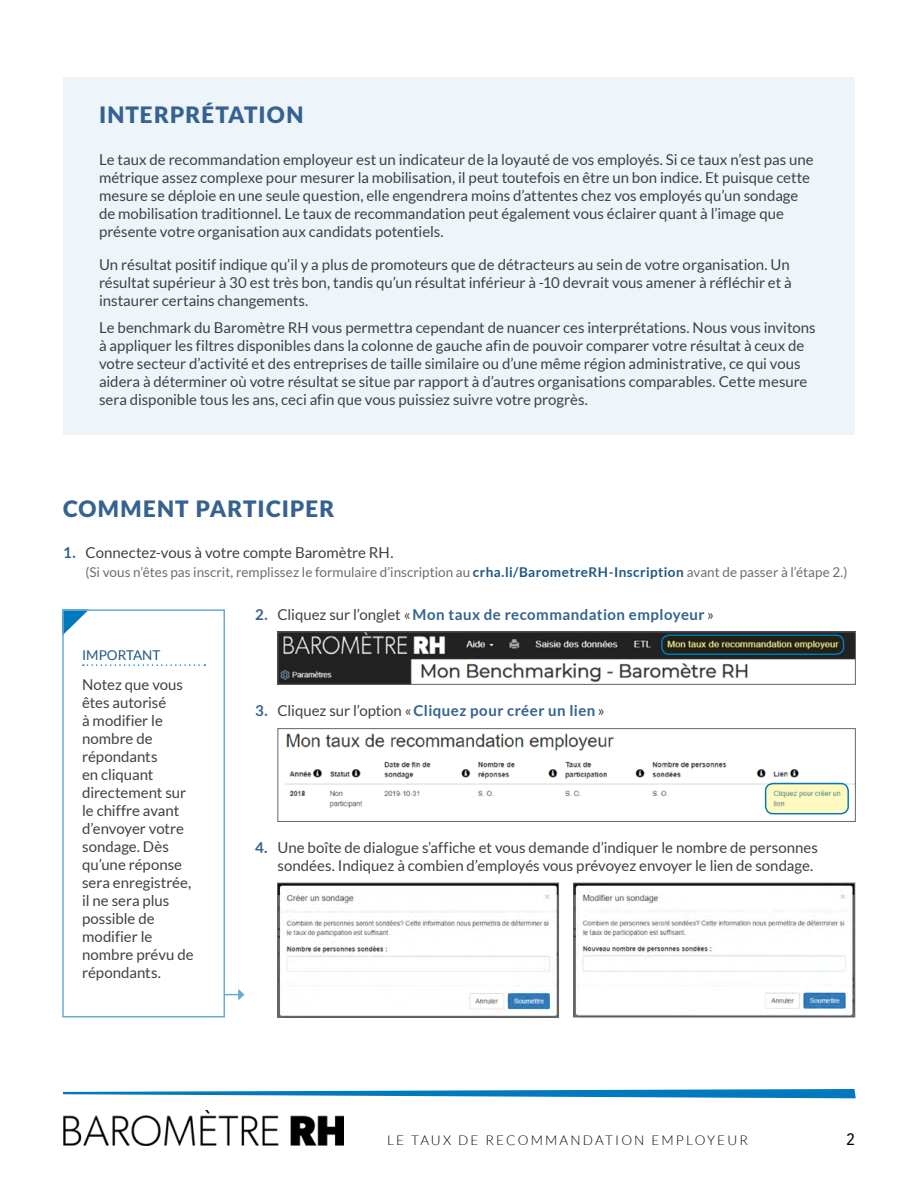
<style>
.page{position:relative;width:918px;height:1188px;background:#fff}
.page>*{position:absolute;margin:0;border:0;box-sizing:border-box;transform-origin:0 0}
.t1{font:900 22.5px "Lato";letter-spacing:.045em;color:#356290}
.t2{font:18px "Kohinoor Devanagari";color:#000}
.t3{font:15px/18px "Lato";color:#414042}
.t4{font:700 15px "Lato";letter-spacing:.03em;color:#356290}
.t5{font:13.5px "Lato";letter-spacing:.005em;color:#6d6e71}
.t6{font:300 13.5px "Lato";letter-spacing:.16em;color:#000}
.t7{font:13.5px "Lato";color:#1f5786}
.s1{font-weight:700;color:#356290}
.s2{font-weight:700;color:#1f5786}
.s3{font-weight:400;color:#414042}
</style>
<div class="page">
<svg style="left:63px;top:1089px;width:793px;height:9px"></svg>
<div style="left:63px;top:78px;width:792px;height:357px;background:#edf5fa"></div>
<img style="left:280px;top:634px;width:574px;height:49px">
<div style="left:278px;top:632px;width:578px;height:53px;border:1px solid #666"></div>
<svg style="left:661px;top:634px;width:182px;height:21px;fill:#222114"></svg>
<div style="left:661px;top:634px;width:183px;height:21px;border:1px solid #0079be;border-radius:8px"></div>
<img style="left:286px;top:733px;width:568px;height:82px">
<div style="left:278px;top:728px;width:578px;height:94px;border:1px solid #666"></div>
<svg style="left:765px;top:783px;width:83px;height:31px;fill:#fffbc0"></svg>
<div style="left:765px;top:783px;width:84px;height:31px;border:1px solid #0079be;border-radius:8px"></div>
<svg style="left:65px;top:612px;width:22px;height:21px"></svg>
<div style="left:62px;top:609px;width:163px;height:408px;border:2px solid #6aa9d6"></div>
<svg style="left:83px;top:664px;width:122px;height:2px"></svg>
<svg style="left:225px;top:989px;width:19px;height:12px"></svg>
<img style="left:279px;top:885px;width:278px;height:130px">
<div style="left:277px;top:883px;width:282px;height:134px;border:1px solid #666"></div>
<img style="left:575px;top:885px;width:278px;height:130px">
<div style="left:573px;top:883px;width:282px;height:134px;border:1px solid #666"></div>
<img style="left:63px;top:1110px;width:280px;height:35px">
<h1 class="t1" style="left:99px;top:102px;width:206px">INTERPRÉTATION</h1>
<p class="t3" style="left:99px;top:150px;width:716px">Le taux de recommandation employeur est un indicateur de la loyauté de vos employés. Si ce taux n’est pas une métrique assez complexe pour mesurer la mobilisation, il peut toutefois en être un bon indice. Et puisque cette mesure se déploie en une seule question, elle engendrera moins d’attentes chez vos employés qu’un sondage de mobilisation traditionnel. Le taux de recommandation peut également vous éclairer quant à l’image que présente votre organisation aux candidats potentiels.</p>
<p class="t3" style="left:99px;top:255px;width:694px">Un résultat positif indique qu’il y a plus de promoteurs que de détracteurs au sein de votre organisation. Un résultat supérieur à 30 est très bon, tandis qu’un résultat inférieur à -10 devrait vous amener à réfléchir et à instaurer certains changements.</p>
<p class="t3" style="left:99px;top:318px;width:718px">Le benchmark du Baromètre RH vous permettra cependant de nuancer ces interprétations. Nous vous invitons à appliquer les filtres disponibles dans la colonne de gauche afin de pouvoir comparer votre résultat à ceux de votre secteur d’activité et des entreprises de taille similaire ou d’une même région administrative, ce qui vous aidera à déterminer où votre résultat se situe par rapport à d’autres organisations comparables. Cette mesure sera disponible tous les ans, ceci afin que vous puissiez suivre votre progrès.</p>
<h1 class="t1" style="left:63px;top:496px;width:273px">COMMENT PARTICIPER</h1>
<p class="t3" style="left:63px;top:543px;width:332px"><span class="s1">1.</span> Connectez-vous à votre compte Baromètre RH.</p>
<p class="t5" style="left:86px;top:565px;width:764px">(Si vous n’êtes pas inscrit, remplissez le formulaire d’inscription au <span class="s2">crha.li/BarometreRH-Inscription</span> avant de passer à l’étape 2.)</p>
<p class="t7" style="left:82px;top:647px;width:80px">IMPORTANT</p>
<p class="t3" style="left:82px;top:675px;width:113px">Notez que vous êtes autorisé<br>à modifier le nombre de répondants<br>en cliquant directement sur le chiffre avant d’envoyer votre sondage. Dès qu’une réponse sera enregistrée, il ne sera plus possible de modifier le nombre prévu de répondants.</p>
<p class="t4" style="left:255px;top:605px;width:460px">2. <span class="s3">Cliquez sur l’onglet «</span>Mon taux de recommandation employeur <span class="s3">»</span></p>
<p class="t4" style="left:255px;top:702px;width:351px">3. <span class="s3">Cliquez sur l’option «</span>Cliquez pour créer un lien <span class="s3">»</span></p>
<p class="t3" style="left:278px;top:839px;width:542px;text-indent:-22px"><span class="s1">4.</span> Une boîte de dialogue s’affiche et vous demande d’indiquer le nombre de personnes sondées. Indiquez à combien d’employés vous prévoyez envoyer le lien de sondage.</p>
<p class="t6" style="left:387px;top:1133px;width:362px">LE TAUX DE RECOMMANDATION EMPLOYEUR</p>
<p class="t2" style="left:847px;top:1128px;width:10px">2</p>
</div>
